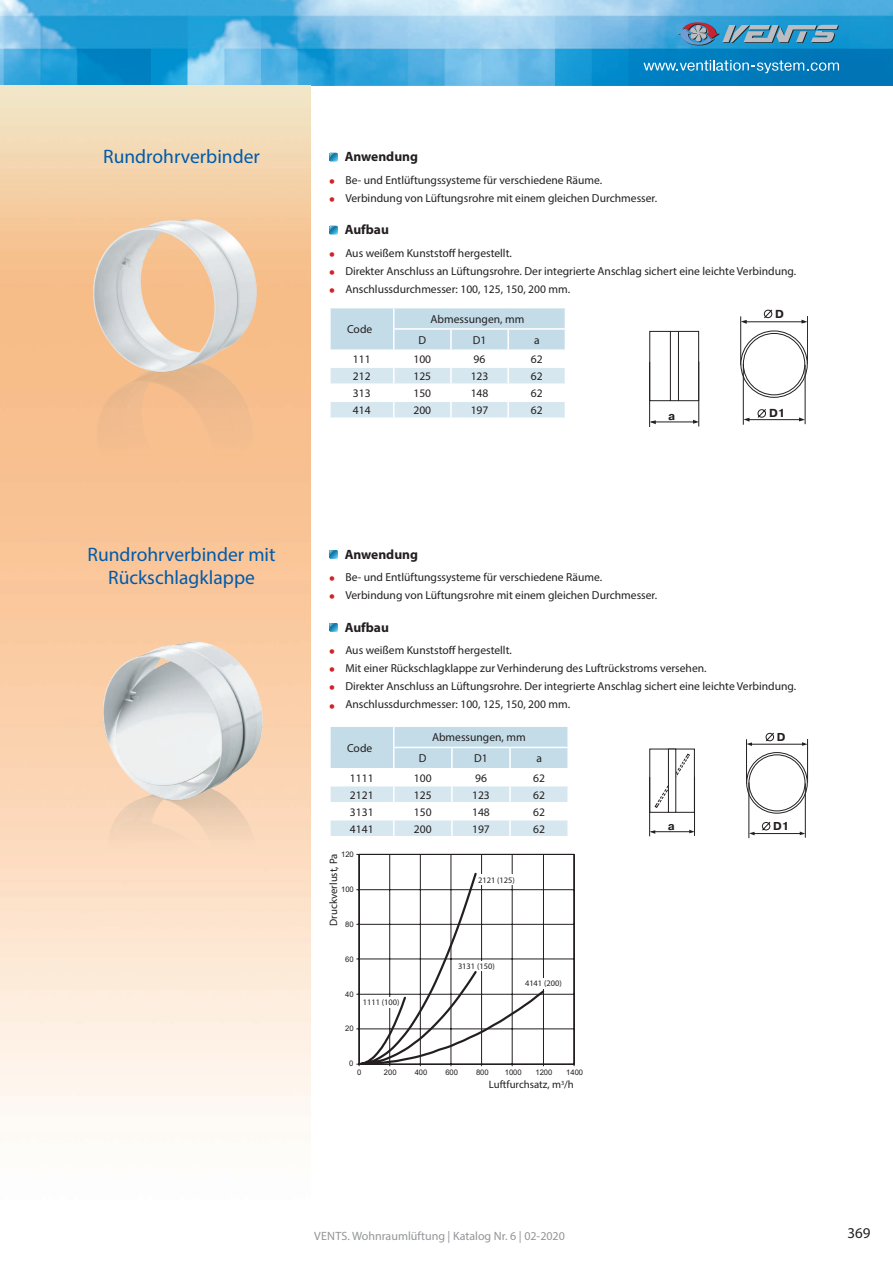
<style>
.page{position:relative;width:893px;height:1263px;background:#fff}
.page>*{position:absolute;margin:0;border:0;box-sizing:border-box;transform-origin:0 0}
.t1{font:19.5px/23.4px "Myriad Pro";color:#015aaa;text-align:center}
.t2{font:15px "Myriad Pro";color:#231f20}
.t3{font:700 13.5px "Myriad Pro";color:#231f20}
.t4{font:12px "Myriad Pro";color:#939598}
.t5{font:11.55px "Myriad Pro";color:#231f20}
.t6{font:700 11.55px "Pragmatica C";color:#231f20}
.t7{font:700 11.4px "Pragmatica C";color:#231f20}
.t8{font:10.8px "Myriad Pro";color:#231f20}
.t9{font:8.4px "Myriad Pro";color:#231f20}
.t10{font:7.65px "Arial";letter-spacing:-.01em;color:#231f20}
.s1{font-weight:700;font-size:17.4px;color:#d1232a}
</style>
<div class="page">
<img style="left:0;top:0;width:893px;height:85px">
<svg style="left:677px;top:22px;width:162px;height:24px;background:#5f96b7"></svg>
<svg style="left:643px;top:60px;width:196px;height:13px;background:#3a98ca"></svg>
<img style="left:54px;top:209px;width:241px;height:268px">
<img style="left:86px;top:636px;width:195px;height:261px">
<svg style="left:329px;top:153px;width:9px;height:8px"></svg>
<svg style="left:329px;top:226px;width:9px;height:8px"></svg>
<svg style="left:329px;top:550px;width:9px;height:8px"></svg>
<svg style="left:329px;top:623px;width:9px;height:8px"></svg>
<svg style="left:330px;top:308px;width:235px;height:109px"></svg>
<svg style="left:330px;top:726px;width:238px;height:110px"></svg>
<hr style="left:649px;top:362px;width:1px;height:65px;background:#231f20">
<hr style="left:698px;top:362px;width:1px;height:64px;background:#231f20">
<hr style="left:740px;top:316px;width:1px;height:49px;background:#231f20">
<hr style="left:807px;top:316px;width:1px;height:48px;background:#231f20">
<hr style="left:651px;top:422px;width:44px;height:1px;background:#231f20">
<svg style="left:693px;top:420px;width:6px;height:4px"></svg>
<svg style="left:650px;top:420px;width:6px;height:4px"></svg>
<svg style="left:649px;top:331px;width:50px;height:70px"></svg>
<svg style="left:741px;top:331px;width:66px;height:66px"></svg>
<div style="left:740px;top:331px;width:68px;height:67px;border:1px solid #231f20;border-radius:50%"></div>
<div style="left:743px;top:333px;width:62px;height:62px;background:#fff;border-radius:50%"></div>
<div style="left:743px;top:333px;width:62px;height:62px;border:1px solid #231f20;border-radius:50%"></div>
<hr style="left:748px;top:419px;width:55px;height:1px;background:#231f20">
<hr style="left:743px;top:364px;width:1px;height:61px;background:#231f20">
<hr style="left:805px;top:365px;width:1px;height:59px;background:#231f20">
<svg style="left:799px;top:417px;width:6px;height:4px"></svg>
<svg style="left:743px;top:418px;width:6px;height:4px"></svg>
<hr style="left:744px;top:321px;width:61px;height:1px;background:#231f20">
<svg style="left:801px;top:320px;width:6px;height:4px"></svg>
<svg style="left:741px;top:320px;width:6px;height:4px"></svg>
<svg style="left:763px;top:309px;width:10px;height:10px"></svg>
<svg style="left:757px;top:409px;width:9px;height:9px"></svg>
<hr style="left:649px;top:777px;width:1px;height:59px;background:#231f20">
<hr style="left:694px;top:776px;width:1px;height:60px;background:#231f20">
<hr style="left:807px;top:739px;width:1px;height:44px;background:#231f20">
<hr style="left:651px;top:831px;width:40px;height:1px;background:#231f20">
<svg style="left:689px;top:830px;width:5px;height:3px"></svg>
<svg style="left:650px;top:830px;width:5px;height:4px"></svg>
<div style="left:649px;top:749px;width:46px;height:64px;border:1px solid #231f20"></div>
<svg style="left:747px;top:752px;width:60px;height:61px"></svg>
<div style="left:749px;top:755px;width:56px;height:56px;background:#fff;border-radius:50%"></div>
<div style="left:749px;top:754px;width:56px;height:57px;border:1px solid #231f20;border-radius:50%"></div>
<hr style="left:753px;top:833px;width:50px;height:1px;background:#231f20">
<hr style="left:749px;top:782px;width:1px;height:56px;background:#231f20">
<hr style="left:805px;top:783px;width:1px;height:55px;background:#231f20">
<svg style="left:800px;top:831px;width:5px;height:4px"></svg>
<svg style="left:749px;top:832px;width:5px;height:3px"></svg>
<hr style="left:750px;top:744px;width:55px;height:1px;background:#231f20">
<svg style="left:802px;top:742px;width:5px;height:4px"></svg>
<svg style="left:654px;top:732px;width:121px;height:81px"></svg>
<svg style="left:761px;top:822px;width:10px;height:9px"></svg>
<svg style="left:356px;top:854px;width:219px;height:213px"></svg>
<svg style="left:358px;top:871px;width:188px;height:195px"></svg>
<div style="left:363px;top:997px;width:37px;height:11px;background:#fff"></div>
<div style="left:458px;top:961px;width:37px;height:9px;background:#fff"></div>
<div style="left:525px;top:978px;width:37px;height:11px;background:#fff"></div>
<div style="left:478px;top:874px;width:37px;height:11px;background:#fff"></div>
<h1 class="t1" style="left:103px;top:145px;width:158px">Rundrohrverbinder</h1>
<h1 class="t1" style="left:88px;top:542px;width:190px">Rundrohrverbinder mit<br>Rückschlagklappe</h1>
<p class="t3" style="left:345px;top:148px;width:75px">Anwendung</p>
<p class="t5" style="left:329px;top:173px;width:274px"><span class="s1">•</span> Be- und Entlüftungssysteme für verschiedene Räume.</p>
<p class="t5" style="left:329px;top:191px;width:330px"><span class="s1">•</span> Verbindung von Lüftungsrohre mit einem gleichen Durchmesser.</p>
<p class="t3" style="left:345px;top:221px;width:46px">Aufbau</p>
<p class="t5" style="left:329px;top:246px;width:184px"><span class="s1">•</span> Aus weißem Kunststoff hergestellt.</p>
<p class="t5" style="left:329px;top:264px;width:468px"><span class="s1">•</span> Direkter Anschluss an Lüftungsrohre. Der integrierte Anschlag sichert eine leichte Verbindung.</p>
<p class="t5" style="left:329px;top:282px;width:243px"><span class="s1">•</span> Anschlussdurchmesser: 100, 125, 150, 200 mm.</p>
<p class="t5" style="left:347px;top:322px;width:27px">Code</p>
<p class="t5" style="left:431px;top:312px;width:95px">Abmessungen, mm</p>
<p class="t5" style="left:418px;top:333px;width:9px">D</p>
<p class="t5" style="left:473px;top:333px;width:15px">D1</p>
<p class="t5" style="left:534px;top:333px;width:7px">a</p>
<p class="t5" style="left:353px;top:352px;width:19px">111</p>
<p class="t5" style="left:413px;top:352px;width:19px">100</p>
<p class="t5" style="left:474px;top:352px;width:13px">96</p>
<p class="t5" style="left:531px;top:352px;width:13px">62</p>
<p class="t5" style="left:353px;top:369px;width:19px">212</p>
<p class="t5" style="left:413px;top:369px;width:19px">125</p>
<p class="t5" style="left:471px;top:369px;width:19px">123</p>
<p class="t5" style="left:531px;top:369px;width:13px">62</p>
<p class="t5" style="left:353px;top:386px;width:19px">313</p>
<p class="t5" style="left:413px;top:386px;width:19px">150</p>
<p class="t5" style="left:471px;top:386px;width:19px">148</p>
<p class="t5" style="left:531px;top:386px;width:13px">62</p>
<p class="t5" style="left:353px;top:403px;width:19px">414</p>
<p class="t5" style="left:413px;top:403px;width:19px">200</p>
<p class="t5" style="left:471px;top:403px;width:19px">197</p>
<p class="t5" style="left:531px;top:403px;width:13px">62</p>
<p class="t6" style="left:775px;top:308px;width:10px">D</p>
<p class="t6" style="left:668px;top:409px;width:9px">a</p>
<p class="t6" style="left:769px;top:407px;width:18px">D1</p>
<p class="t3" style="left:345px;top:545px;width:75px">Anwendung</p>
<p class="t5" style="left:329px;top:570px;width:274px"><span class="s1">•</span> Be- und Entlüftungssysteme für verschiedene Räume.</p>
<p class="t5" style="left:329px;top:588px;width:330px"><span class="s1">•</span> Verbindung von Lüftungsrohre mit einem gleichen Durchmesser.</p>
<p class="t3" style="left:345px;top:618px;width:46px">Aufbau</p>
<p class="t5" style="left:329px;top:643px;width:184px"><span class="s1">•</span> Aus weißem Kunststoff hergestellt.</p>
<p class="t5" style="left:329px;top:661px;width:379px"><span class="s1">•</span> Mit einer Rückschlagklappe zur Verhinderung des Luftrückstroms versehen.</p>
<p class="t5" style="left:329px;top:679px;width:468px"><span class="s1">•</span> Direkter Anschluss an Lüftungsrohre. Der integrierte Anschlag sichert eine leichte Verbindung.</p>
<p class="t5" style="left:329px;top:697px;width:243px"><span class="s1">•</span> Anschlussdurchmesser: 100, 125, 150, 200 mm.</p>
<p class="t5" style="left:347px;top:741px;width:27px">Code</p>
<p class="t5" style="left:432px;top:730px;width:95px">Abmessungen, mm</p>
<p class="t5" style="left:419px;top:751px;width:9px">D</p>
<p class="t5" style="left:474px;top:751px;width:15px">D1</p>
<p class="t5" style="left:536px;top:751px;width:7px">a</p>
<p class="t5" style="left:350px;top:770px;width:25px">1111</p>
<p class="t5" style="left:414px;top:770px;width:19px">100</p>
<p class="t5" style="left:475px;top:770px;width:13px">96</p>
<p class="t5" style="left:533px;top:770px;width:13px">62</p>
<p class="t5" style="left:350px;top:787px;width:25px">2121</p>
<p class="t5" style="left:414px;top:787px;width:19px">125</p>
<p class="t5" style="left:472px;top:787px;width:19px">123</p>
<p class="t5" style="left:533px;top:787px;width:13px">62</p>
<p class="t5" style="left:350px;top:804px;width:25px">3131</p>
<p class="t5" style="left:414px;top:804px;width:19px">150</p>
<p class="t5" style="left:472px;top:804px;width:19px">148</p>
<p class="t5" style="left:533px;top:804px;width:13px">62</p>
<p class="t5" style="left:350px;top:822px;width:25px">4141</p>
<p class="t5" style="left:414px;top:822px;width:19px">200</p>
<p class="t5" style="left:472px;top:822px;width:19px">197</p>
<p class="t5" style="left:533px;top:822px;width:13px">62</p>
<p class="t10" style="left:341px;top:849px;width:14px">120</p>
<p class="t8" style="left:327px;top:926px;width:74px;rotate:-90deg">Druckverlust, Pa</p>
<p class="t10" style="left:341px;top:884px;width:14px">100</p>
<p class="t10" style="left:345px;top:919px;width:10px">80</p>
<p class="t10" style="left:345px;top:954px;width:10px">60</p>
<p class="t10" style="left:345px;top:989px;width:10px">40</p>
<p class="t10" style="left:345px;top:1024px;width:10px">20</p>
<p class="t9" style="left:363px;top:997px;width:38px">1111 (100)</p>
<p class="t10" style="left:349px;top:1058px;width:6px">0</p>
<p class="t9" style="left:478px;top:875px;width:38px">2121 (125)</p>
<p class="t9" style="left:458px;top:961px;width:38px">3131 (150)</p>
<p class="t9" style="left:525px;top:978px;width:38px">4141 (200)</p>
<p class="t10" style="left:357px;top:1067px;width:6px">0</p>
<p class="t10" style="left:384px;top:1067px;width:14px">200</p>
<p class="t10" style="left:415px;top:1067px;width:14px">400</p>
<p class="t10" style="left:445px;top:1067px;width:14px">600</p>
<p class="t10" style="left:476px;top:1067px;width:14px">800</p>
<p class="t10" style="left:505px;top:1067px;width:18px">1000</p>
<p class="t10" style="left:536px;top:1067px;width:18px">1200</p>
<p class="t10" style="left:566px;top:1067px;width:18px">1400</p>
<p class="t8" style="left:489px;top:1078px;width:87px">Luftfurchsatz, m<sup>3</sup>/h</p>
<p class="t7" style="left:777px;top:731px;width:10px">D</p>
<p class="t7" style="left:668px;top:820px;width:8px">a</p>
<p class="t7" style="left:773px;top:820px;width:18px">D1</p>
<p class="t4" style="left:314px;top:1229px;width:252px">VENTS. Wohnraumlüftung | Katalog Nr. 6 | 02-2020</p>
<p class="t2" style="left:847px;top:1224px;width:25px">369</p>
</div>
